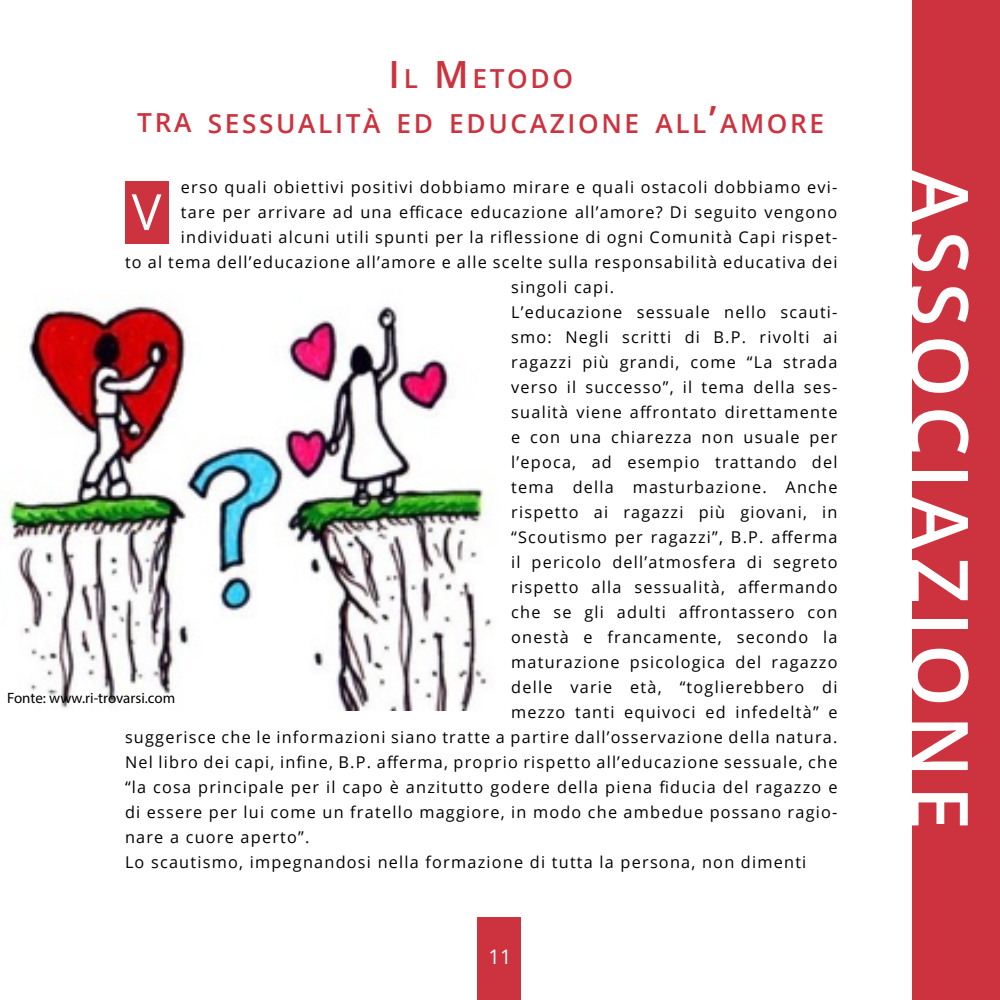
<style>
.page{position:relative;width:1000px;height:1000px;background:#fff}
.page>*{position:absolute;margin:0;border:0;box-sizing:border-box;transform-origin:0 0}
.t1{font:600 80px "Open Sans";letter-spacing:.1em;color:#fff}
.t2{font:600 26.25px/45px "Open Sans";letter-spacing:.1em;color:#cc333f;text-align:center}
.t3{font:20px "Open Sans";color:#fff}
.t4{font:16.25px "Open Sans";letter-spacing:.075em;color:#000}
.t5{font:15px "Myriad Pro";color:#000}
.s1{font-size:37.5px}
</style>
<div class="page">
<div style="left:912px;top:0;width:88px;height:1000px;background:#cc333f"></div>
<div style="left:477px;top:917px;width:44px;height:83px;background:#cc333f"></div>
<div style="left:125px;top:181px;width:43px;height:62px;background:#cc333f"></div>
<svg style="left:132px;top:194px;width:29px;height:36px"></svg>
<img style="left:7px;top:306px;width:485px;height:405px">
<h2 class="t2" style="left:137px;top:55px;width:688px"><span class="s1">I</span>L <span class="s1">M</span>ETODO<br>TRA SESSUALITÀ ED EDUCAZIONE ALL<span class="s1">’</span>AMORE</h2>
<p class="t4" style="left:181px;top:176px;width:658px">erso quali obiettivi positivi dobbiamo mirare e quali ostacoli dobbiamo evi-</p>
<p class="t4" style="left:181px;top:201px;width:658px">tare per arrivare ad una efficace educazione all’amore? Di seguito vengono</p>
<p class="t4" style="left:181px;top:226px;width:658px">individuati alcuni utili spunti per la riflessione di ogni Comunità Capi rispet-</p>
<p class="t4" style="left:125px;top:251px;width:714px">to al tema dell’educazione all’amore e alle scelte sulla responsabilità educativa dei</p>
<p class="t4" style="left:511px;top:276px;width:104px">singoli capi.</p>
<p class="t4" style="left:511px;top:301px;width:328px">L’educazione sessuale nello scauti-</p>
<p class="t4" style="left:511px;top:326px;width:328px">smo: Negli scritti di B.P. rivolti ai</p>
<p class="t4" style="left:511px;top:351px;width:328px">ragazzi più grandi, come “La strada</p>
<p class="t4" style="left:511px;top:376px;width:328px">verso il successo”, il tema della ses-</p>
<p class="t4" style="left:511px;top:401px;width:328px">sualità viene affrontato direttamente</p>
<p class="t4" style="left:511px;top:426px;width:328px">e con una chiarezza non usuale per</p>
<p class="t4" style="left:511px;top:451px;width:328px">l’epoca, ad esempio trattando del</p>
<p class="t4" style="left:511px;top:476px;width:328px">tema della masturbazione. Anche</p>
<p class="t4" style="left:511px;top:501px;width:328px">rispetto ai ragazzi più giovani, in</p>
<p class="t4" style="left:511px;top:526px;width:328px">“Scoutismo per ragazzi”, B.P. afferma</p>
<p class="t4" style="left:511px;top:551px;width:328px">il pericolo dell’atmosfera di segreto</p>
<p class="t4" style="left:511px;top:576px;width:328px">rispetto alla sessualità, affermando</p>
<p class="t4" style="left:511px;top:601px;width:328px">che se gli adulti affrontassero con</p>
<p class="t4" style="left:511px;top:626px;width:328px">onestà e francamente, secondo la</p>
<p class="t4" style="left:511px;top:651px;width:328px">maturazione psicologica del ragazzo</p>
<p class="t4" style="left:511px;top:676px;width:328px">delle varie età, “toglierebbero di</p>
<p class="t4" style="left:511px;top:701px;width:328px">mezzo tanti equivoci ed infedeltà” e</p>
<p class="t4" style="left:125px;top:726px;width:714px">suggerisce che le informazioni siano tratte a partire dall’osservazione della natura.</p>
<p class="t4" style="left:125px;top:751px;width:714px">Nel libro dei capi, infine, B.P. afferma, proprio rispetto all’educazione sessuale, che</p>
<p class="t4" style="left:125px;top:776px;width:714px">“la cosa principale per il capo è anzitutto godere della piena fiducia del ragazzo e</p>
<p class="t4" style="left:125px;top:801px;width:714px">di essere per lui come un fratello maggiore, in modo che ambedue possano ragio-</p>
<p class="t4" style="left:125px;top:826px;width:186px">nare a cuore aperto”.</p>
<p class="t4" style="left:125px;top:851px;width:683px">Lo scautismo, impegnandosi nella formazione di tutta la persona, non dimenti</p>
<p class="t5" style="left:7px;top:689px;width:170px">Fonte: www.ri-trovarsi.com</p>
<p class="t3" style="left:489px;top:943px;width:24px">11</p>
<h1 class="t1" style="left:996px;top:170px;width:662px;rotate:90deg">ASSOCIAZIONE</h1>
</div>
